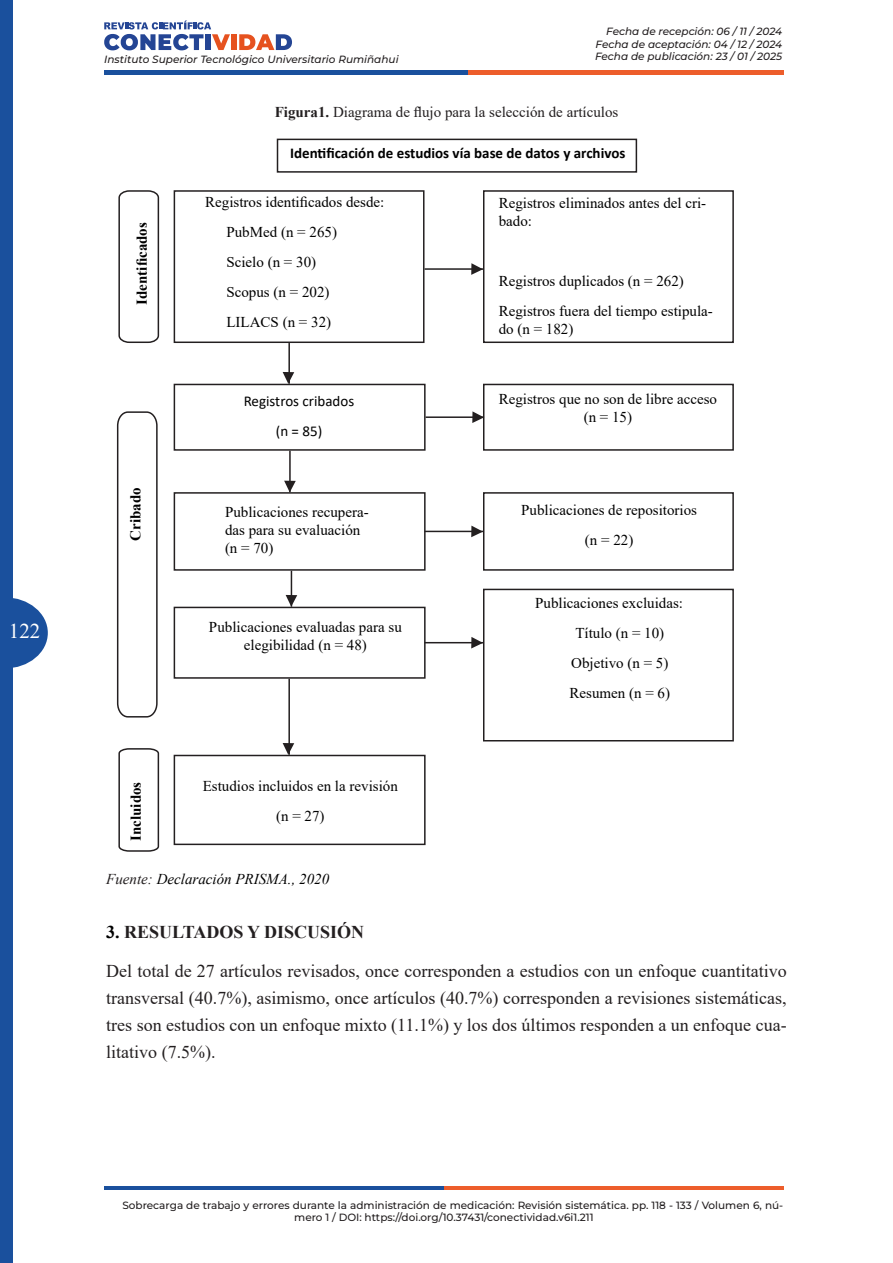
<style>
.page{position:relative;width:893px;height:1263px;background:#fff}
.page>*{position:absolute;margin:0;border:0;box-sizing:border-box;transform-origin:0 0}
.t1{font:21px "Times New Roman";color:#fff}
.párrafo_texto{font:18px/27px "Times New Roman";color:#231f20;text-align:justify}
.t2{font:700 18px "Times New Roman";color:#231f20}
.t3{font:15px/18px "Times New Roman";color:#000}
.t4{font:15px "Times New Roman";color:#231f20}
.t5{font:700 15px "Calibri";color:#000}
.t6{font:italic 15px "Times New Roman";color:#000}
.t7{font:700 15px "Times New Roman";color:#000}
.t8{font:15px "Calibri";color:#000}
.t9{font:500 10.5px/12.6px "Montserrat";color:#231f20}
.t10{font:italic 500 10.5px/12.6px "Montserrat";color:#231f20;text-align:justify}
.s1{font-weight:700}
.s2{color:#231f20}
.s3{color:#000}
</style>
<div class="page">
<hr style="left:104px;top:1186px;width:340px;height:3px;background:#1a509d">
<hr style="left:444px;top:1186px;width:339px;height:3px;background:#ed5d2b">
<svg style="left:104px;top:21px;width:126px;height:29px"></svg>
<div style="left:231px;top:34px;width:5px;height:16px;background:#e6521f"></div>
<svg style="left:239px;top:34px;width:53px;height:16px"></svg>
<div style="left:104px;top:70px;width:364px;height:5px;background:#1a509d"></div>
<div style="left:468px;top:70px;width:315px;height:5px;background:#ed5d2b"></div>
<div style="left:0;top:0;width:13px;height:1263px;background:#1a509d"></div>
<svg style="left:13px;top:598px;width:35px;height:70px"></svg>
<div style="left:277px;top:139px;width:360px;height:34px;border:2px solid #231f20"></div>
<div style="left:174px;top:190px;width:250px;height:153px;border:2px solid #231f20"></div>
<div style="left:483px;top:190px;width:251px;height:153px;border:2px solid #231f20"></div>
<div style="left:174px;top:384px;width:252px;height:67px;border:2px solid #231f20"></div>
<div style="left:483px;top:384px;width:251px;height:67px;border:2px solid #231f20"></div>
<div style="left:174px;top:492px;width:252px;height:79px;border:2px solid #231f20"></div>
<div style="left:483px;top:492px;width:251px;height:79px;border:2px solid #231f20"></div>
<div style="left:483px;top:589px;width:251px;height:152px;border:2px solid #231f20"></div>
<div style="left:174px;top:607px;width:252px;height:72px;border:2px solid #231f20"></div>
<div style="left:174px;top:755px;width:252px;height:90px;border:2px solid #231f20"></div>
<hr style="left:424px;top:268px;width:59px;height:2px;background:#231f20">
<hr style="left:426px;top:416px;width:58px;height:2px;background:#231f20">
<hr style="left:424px;top:531px;width:59px;height:1px;background:#231f20">
<hr style="left:424px;top:642px;width:59px;height:1px;background:#231f20">
<hr style="left:288px;top:343px;width:2px;height:41px;background:#231f20">
<hr style="left:289px;top:451px;width:2px;height:41px;background:#231f20">
<hr style="left:291px;top:571px;width:1px;height:36px;background:#231f20">
<hr style="left:288px;top:679px;width:2px;height:76px;background:#231f20">
<svg style="left:283px;top:743px;width:11px;height:12px"></svg>
<svg style="left:286px;top:595px;width:11px;height:12px"></svg>
<svg style="left:284px;top:481px;width:12px;height:11px"></svg>
<svg style="left:283px;top:372px;width:11px;height:12px"></svg>
<svg style="left:471px;top:263px;width:12px;height:12px"></svg>
<svg style="left:472px;top:411px;width:12px;height:12px"></svg>
<svg style="left:471px;top:526px;width:12px;height:11px"></svg>
<svg style="left:471px;top:637px;width:12px;height:11px"></svg>
<svg style="left:118px;top:748px;width:42px;height:104px"></svg>
<svg style="left:116px;top:411px;width:42px;height:307px"></svg>
<svg style="left:118px;top:190px;width:42px;height:153px"></svg>
<h1 class="t1" style="left:9px;top:616px;width:33px">122</h1>
<p class="t10" style="left:104px;top:52px;width:296px">Instituto Superior Tecnológico Universitario Rumiñahui</p>
<p class="t10" style="left:595px;top:24px;width:189px;text-indent:11px">Fecha de recepción: 06 / 11 / 2024<br>Fecha de aceptación: 04 / 12 / 2024<br>Fecha de publicación: 23 / 01 / 2025</p>
<p class="t7" style="left:131px;top:305px;width:84px;rotate:-90deg">Identificados</p>
<p class="t7" style="left:125px;top:541px;width:55px;rotate:-90deg">Cribado</p>
<p class="t7" style="left:125px;top:841px;width:61px;rotate:-90deg">Incluidos</p>
<p class="t4" style="left:275px;top:101px;width:345px"><span class="s1">Figura1.</span> Diagrama de flujo para la selección de artículos</p>
<p class="t5" style="left:290px;top:143px;width:337px">Identificación de estudios vía base de datos y archivos</p>
<p class="t3" style="left:499px;top:194px;width:209px">Registros eliminados antes del cri&shy;bado:</p>
<p class="t3" style="left:205px;top:193px;width:181px">Registros identificados desde:</p>
<p class="t3" style="left:226px;top:223px;width:112px">PubMed (n = 265)</p>
<p class="t3" style="left:226px;top:253px;width:91px">Scielo (n = 30)</p>
<p class="t3" style="left:226px;top:283px;width:105px">Scopus (n = 202)</p>
<p class="t3" style="left:226px;top:313px;width:106px">LILACS (n = 32)</p>
<p class="t3" style="left:499px;top:272px;width:187px">Registros duplicados (n = 262)</p>
<p class="t3" style="left:499px;top:302px;width:216px">Registros fuera del tiempo estipula&shy;do (n = 182)</p>
<p class="t8" style="left:244px;top:390px;width:112px">Registros cribados</p>
<p class="t8" style="left:276px;top:420px;width:48px">(n = 85)</p>
<p class="t3" style="left:499px;top:389px;width:220px;text-align:center">Registros que no son de libre acceso (n = 15)</p>
<p class="t3" style="left:225px;top:502px;width:145px">Publicaciones recupera&shy;das para su evaluación (n = 70)</p>
<p class="t3" style="left:521px;top:500px;width:177px">Publicaciones de repositorios</p>
<p class="t3" style="left:585px;top:530px;width:50px">(n = 22)</p>
<p class="t3" style="left:209px;top:618px;width:194px;text-align:center">Publicaciones evaluadas para su elegibilidad (n = 48)</p>
<p class="t3" style="left:203px;top:776px;width:196px">Estudios incluidos en la revisión</p>
<p class="t3" style="left:276px;top:806px;width:50px">(n = 27)</p>
<p class="t3" style="left:535px;top:593px;width:149px">Publicaciones excluidas:</p>
<p class="t3" style="left:575px;top:623px;width:90px">Título (n = 10)</p>
<p class="t3" style="left:571px;top:653px;width:99px">Objetivo (n = 5)</p>
<p class="t3" style="left:569px;top:683px;width:102px">Resumen (n = 6)</p>
<p class="t6" style="left:106px;top:869px;width:224px"><span class="s2">Fuente:</span> Declaración PRISMA., 2020</p>
<p class="t2" style="left:106px;top:919px;width:259px"><span class="s3">3.</span> RESULTADOS Y DISCUSIÓN</p>
<p class="párrafo_texto" style="left:106px;top:957px;width:682px">Del total de 27 artículos revisados, once corresponden a estudios con un enfoque cuantitativo transversal (40.7%), asimismo, once artículos (40.7%) corresponden a revisiones sistemáticas, tres son estudios con un enfoque mixto (11.1%) y los dos últimos responden a un enfoque cua&shy;litativo (7.5%).</p>
<p class="t9" style="left:294px;top:1198px;width:490px;text-indent:-172px">Sobrecarga de trabajo y errores durante la administración de medicación: Revisión sistemática. pp. 118 - 133 / Volumen 6, nú&shy;mero 1 / DOI: https://doi.org/10.37431/conectividad.v6i1.211</p>
</div>
